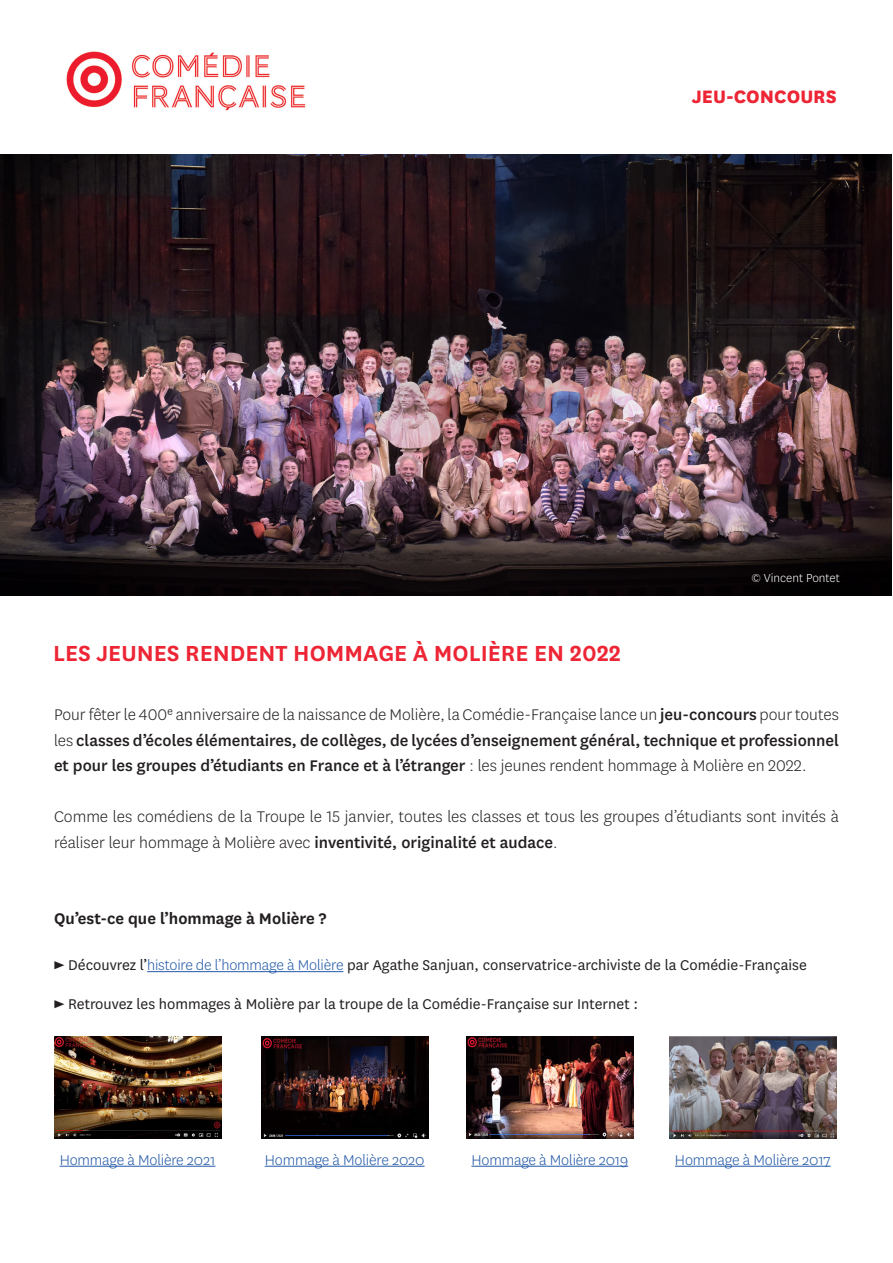
<style>
.page{position:relative;width:893px;height:1263px;background:#fff}
.page>*{position:absolute;margin:0;border:0;box-sizing:border-box;transform-origin:0 0}
.t1{font:600 25.5px "National";color:#ed2535}
.t2{font:800 21px "National";color:#ed2535}
.t3{font:500 18px/25.5px "National";color:#231f20;text-align:justify}
.t4{font:300 18px/25.5px "National";color:#231f20}
.t5{font:600 18px "National";color:#231f20}
.t6{font:16.5px "National";color:#231f20}
.t7{font:300 16.5px "National";letter-spacing:-.01em;color:#2258a7}
.t8{font:300 13.5px "National";color:#fff}
.s1{font-weight:300}
.s2{font-weight:500}
.s3{font-weight:300;color:#2258a7}
</style>
<div class="page">
<img style="left:0;top:154px;width:892px;height:441px">
<hr style="left:147px;top:971px;width:196px;height:1px;background:#2258a7">
<img style="left:54px;top:1036px;width:167px;height:102px">
<img style="left:261px;top:1036px;width:167px;height:102px">
<img style="left:466px;top:1036px;width:167px;height:102px">
<img style="left:669px;top:1036px;width:167px;height:102px">
<hr style="left:60px;top:1166px;width:155px;height:1px;background:#2258a7">
<hr style="left:265px;top:1166px;width:160px;height:1px;background:#2258a7">
<hr style="left:471px;top:1166px;width:157px;height:1px;background:#2258a7">
<hr style="left:675px;top:1166px;width:156px;height:1px;background:#2258a7">
<img style="left:66px;top:51px;width:240px;height:60px">
<p class="t2" style="left:692px;top:81px;width:147px">JEU-CONCOURS</p>
<p class="t1" style="left:53px;top:636px;width:569px">LES JEUNES RENDENT HOMMAGE À MOLIÈRE EN 2022</p>
<p class="t8" style="left:751px;top:569px;width:90px">© Vincent Pontet</p>
<p class="t3" style="left:54px;top:701px;width:786px"><span class="s1">Pour fêter le 400e anniversaire de la naissance de Molière, la Comédie-Française lance un</span> jeu-concours <span class="s1">pour toutes les</span> classes d’écoles élémentaires, de collèges, de lycées d’enseignement général, technique et professionnel et pour les groupes d’étudiants en France et à l’étranger <span class="s1">: les jeunes rendent hommage à Molière en 2022.</span></p>
<p class="t4" style="left:54px;top:804px;width:786px">Comme les comédiens de la Troupe le 15 janvier, toutes les classes et tous les groupes d’étudiants sont invités à réaliser leur hommage à Molière avec <span class="s2">inventivité, originalité et audace</span>.</p>
<p class="t5" style="left:54px;top:905px;width:274px">Qu’est-ce que l’hommage à Molière ?</p>
<p class="t6" style="left:53px;top:954px;width:755px">► Découvrez l’<span class="s3">histoire de l’hommage à Molière</span> par Agathe Sanjuan, conservatrice-archiviste de la Comédie-Française</p>
<p class="t6" style="left:53px;top:993px;width:586px">► Retrouvez les hommages à Molière par la troupe de la Comédie-Française sur Internet :</p>
<p class="t7" style="left:60px;top:1149px;width:157px">Hommage à Molière 2021</p>
<p class="t7" style="left:265px;top:1149px;width:161px">Hommage à Molière 2020</p>
<p class="t7" style="left:471px;top:1149px;width:158px">Hommage à Molière 2019</p>
<p class="t7" style="left:675px;top:1149px;width:157px">Hommage à Molière 2017</p>
</div>
